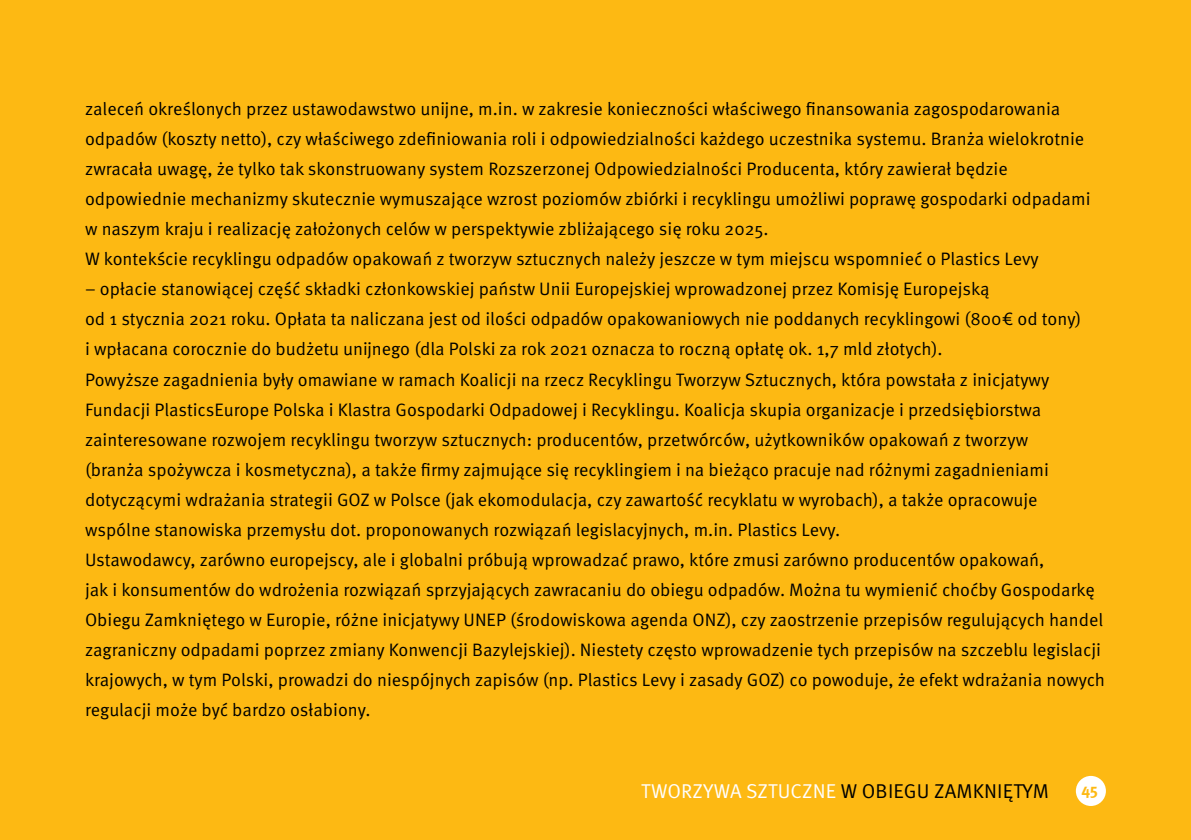
<style>
.page{position:relative;width:1191px;height:840px;background:#fff}
.page>*{position:absolute;margin:0;border:0;box-sizing:border-box;transform-origin:0 0}
.t1{font:20px "Meta Pro";letter-spacing:.01em;color:#000}
.t2{font:18px/30px "Meta Pro";letter-spacing:-.005em;color:#000}
.t3{font:700 16px "Meta Pro";color:#fdb913}
.s1{color:#fff}
</style>
<div class="page">
<div style="left:0;top:0;width:1191px;height:839px;background:#fdb913"></div>
<div style="left:1075px;top:775px;width:31px;height:30px;background:#fff;border-radius:50%"></div>
<p class="t2" style="left:85px;top:94px;width:1007px">zaleceń określonych przez ustawodawstwo unijne, m.in. w zakresie konieczności właściwego finansowania zagospodarowania odpadów (koszty netto), czy właściwego zdefiniowania roli i odpowiedzialności każdego uczestnika systemu. Branża wielokrotnie zwracała uwagę, że tylko tak skonstruowany system Rozszerzonej Odpowiedzialności Producenta, który zawierał będzie odpowiednie mechanizmy skutecznie wymuszające wzrost poziomów zbiórki i recyklingu umożliwi poprawę gospodarki odpadami w naszym kraju i realizację założonych celów w perspektywie zbliżającego się roku 2025.<br>W kontekście recyklingu odpadów opakowań z tworzyw sztucznych należy jeszcze w tym miejscu wspomnieć o Plastics Levy</p>
<p class="t2" style="left:85px;top:274px;width:1021px">– opłacie stanowiącej część składki członkowskiej państw Unii Europejskiej wprowadzonej przez Komisję Europejską<br>od 1 stycznia 2021 roku. Opłata ta naliczana jest od ilości odpadów opakowaniowych nie poddanych recyklingowi (800€ od tony)<br>i wpłacana corocznie do budżetu unijnego (dla Polski za rok 2021 oznacza to roczną opłatę ok. 1,7 mld złotych).<br>Powyższe zagadnienia były omawiane w ramach Koalicji na rzecz Recyklingu Tworzyw Sztucznych, która powstała z inicjatywy Fundacji PlasticsEurope Polska i Klastra Gospodarki Odpadowej i Recyklingu. Koalicja skupia organizacje i przedsiębiorstwa zainteresowane rozwojem recyklingu tworzyw sztucznych: producentów, przetwórców, użytkowników opakowań z tworzyw<br>(branża spożywcza i kosmetyczna), a także firmy zajmujące się recyklingiem i na bieżąco pracuje nad różnymi zagadnieniami dotyczącymi wdrażania strategii GOZ w Polsce (jak ekomodulacja, czy zawartość recyklatu w wyrobach), a także opracowuje wspólne stanowiska przemysłu dot. proponowanych rozwiązań legislacyjnych, m.in. Plastics Levy.<br>Ustawodawcy, zarówno europejscy, ale i globalni próbują wprowadzać prawo, które zmusi zarówno producentów opakowań,<br>jak i konsumentów do wdrożenia rozwiązań sprzyjających zawracaniu do obiegu odpadów. Można tu wymienić choćby Gospodarkę Obiegu Zamkniętego w Europie, różne inicjatywy UNEP (środowiskowa agenda ONZ), czy zaostrzenie przepisów regulujących handel zagraniczny odpadami poprzez zmiany Konwencji Bazylejskiej). Niestety często wprowadzenie tych przepisów na szczeblu legislacji krajowych, w tym Polski, prowadzi do niespójnych zapisów (np. Plastics Levy i zasady GOZ) co powoduje, że efekt wdrażania nowych regulacji może być bardzo osłabiony.</p>
<p class="t1" style="left:641px;top:777px;width:409px"><span class="s1">TWORZYWA SZTUCZNE</span> W OBIEGU ZAMKNIĘTYM</p>
<p class="t3" style="left:1081px;top:778px;width:18px">45</p>
</div>
